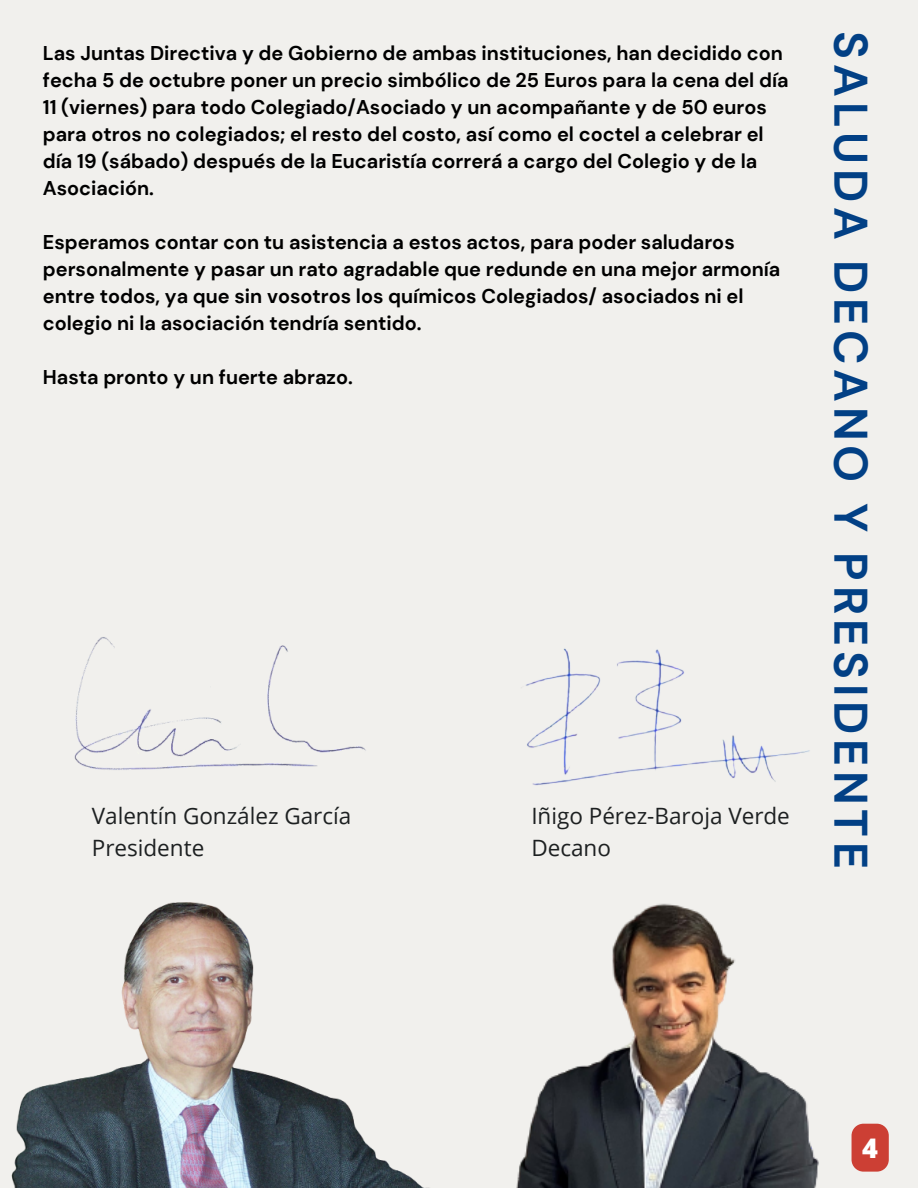
<style>
.page{position:relative;width:918px;height:1188px;background:#f1f0ed}
.page>*{position:absolute;margin:0;border:0;box-sizing:border-box;transform-origin:0 0}
.t1{font:700 46.95px "DM Sans";letter-spacing:.1em;color:#024085}
.t2{font:800 27px "Open Sans";color:#fff}
.t3{font:22.5px/31.5px "Open Sans";color:#1d2021}
.t4{font:700 19.95px/27px "DM Sans";color:#000}
</style>
<div class="page">
<img style="left:516px;top:903px;width:359px;height:285px">
<img style="left:11px;top:902px;width:418px;height:286px">
<img style="left:74px;top:637px;width:292px;height:133px">
<img style="left:525px;top:648px;width:285px;height:138px">
<div style="left:852px;top:1124px;width:37px;height:48px;background:#cc3f34;border-radius:12px"></div>
<p class="t4" style="left:43px;top:40px;width:747px">Las Juntas Directiva y de Gobierno de ambas instituciones, han decidido con fecha 5 de octubre poner un precio simbólico de 25 Euros para la cena del día 11 (viernes) para todo Colegiado/Asociado y un acompañante y de 50 euros para otros no colegiados; el resto del costo, así como el coctel a celebrar el día 19 (sábado) después de la Eucaristía correrá a cargo del Colegio y de la Asociación.</p>
<p class="t4" style="left:43px;top:229px;width:739px">Esperamos contar con tu asistencia a estos actos, para poder saludaros personalmente y pasar un rato agradable que redunde en una mejor armonía entre todos, ya que sin vosotros los químicos Colegiados/ asociados ni el colegio ni la asociación tendría sentido.</p>
<p class="t4" style="left:43px;top:364px;width:311px">Hasta pronto y un fuerte abrazo.</p>
<p class="t3" style="left:92px;top:800px;width:261px">Valentín González García<br>Presidente</p>
<p class="t3" style="left:531px;top:800px;width:260px">Iñigo Pérez-Baroja Verde<br>Decano</p>
<h1 class="t1" style="left:881px;top:31px;width:839px;rotate:90deg">SALUDA DECANO Y PRESIDENTE</h1>
<h2 class="t2" style="left:862px;top:1130px;width:17px">4</h2>
</div>
